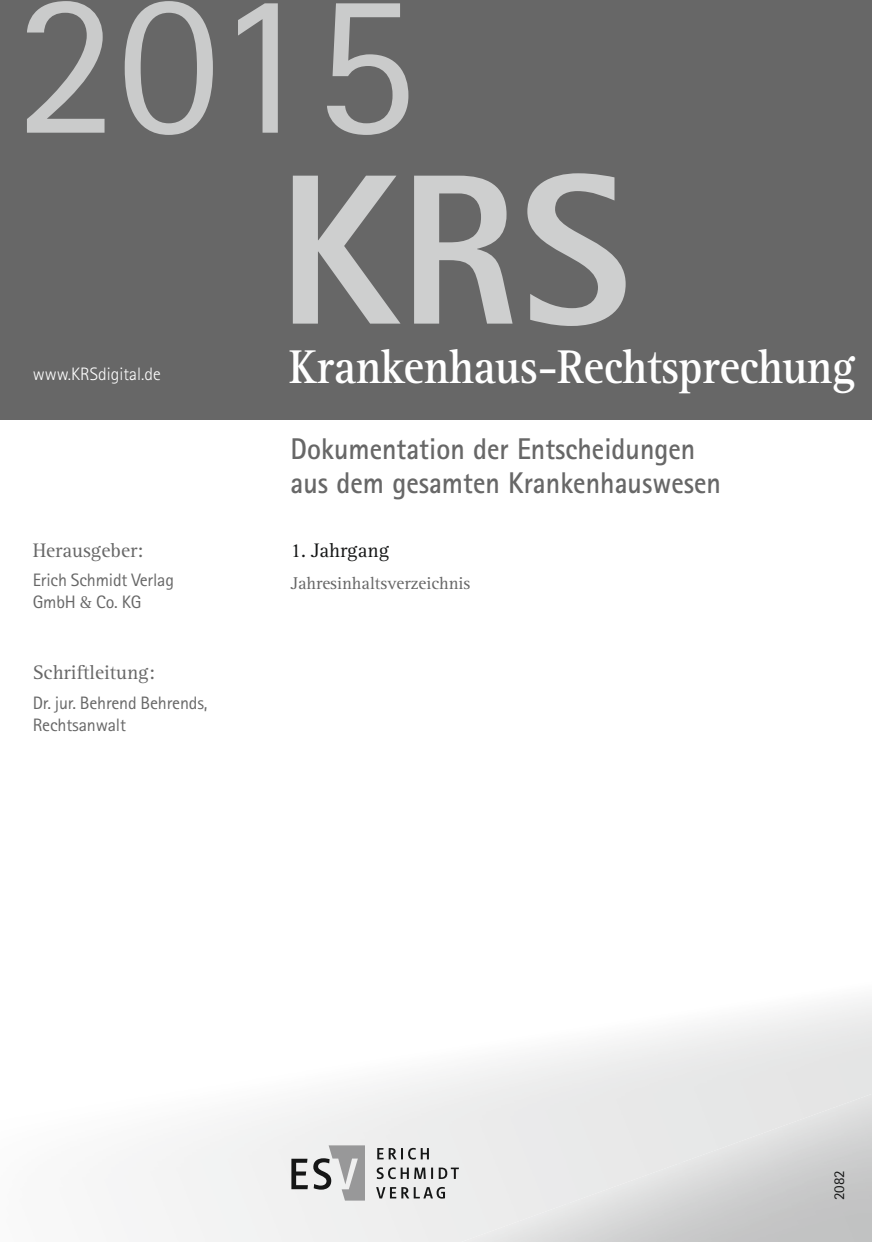
<style>
.page{position:relative;width:872px;height:1242px;background:#fff}
.page>*{position:absolute;margin:0;border:0;box-sizing:border-box;transform-origin:0 0}
.t1{font:800 214.5px "Rotis Sans Serif";color:#cecfcf}
.t2{font:204px "Rotis Sans Serif";color:#cacbcb}
.t3{font:700 49.05px "Rotis Serif";letter-spacing:-.01em;color:#fff;scale:.91 1}
.t4{font:700 30px/34.5px "Rotis Sans Serif";color:#676767;scale:.93 1}
.t5{font:20.25px "Rotis Serif";color:#676767}
.t6{font:20.25px "Rotis Serif";color:#151616}
.t7{font:18px/21.6px "Rotis Sans Serif";letter-spacing:-.01em;color:#676767}
.t8{font:300 18px "Rotis Sans Serif";color:#fff}
.t9{font:17.7px "Rotis Serif";color:#676767}
.t10{font:15px "Rotis Sans Serif";color:#151616}
.s1{font-family:"Swift";font-weight:300;font-size:18.6px}
</style>
<div class="page">
<div style="left:0;top:0;width:872px;height:419px;background:#676767"></div>
<svg style="left:376px;top:1187px;width:69px;height:12px"></svg>
<svg style="left:376px;top:1167px;width:83px;height:12px"></svg>
<svg style="left:377px;top:1148px;width:52px;height:12px"></svg>
<svg style="left:291px;top:1145px;width:74px;height:56px"></svg>
<h2 class="t2" style="left:16px;top:-8px;width:402px">2015</h2>
<p class="t8" style="left:33px;top:367px;width:129px">www.KRSdigital.de</p>
<p class="t5" style="left:33px;top:543px;width:112px">Herausgeber:</p>
<p class="t7" style="left:33px;top:571px;width:143px">Erich Schmidt Verlag<br>GmbH <span class="s1">&amp;</span> Co. KG</p>
<p class="t5" style="left:33px;top:665px;width:124px">Schriftleitung:</p>
<p class="t7" style="left:33px;top:694px;width:176px">Dr. jur. Behrend Behrends,<br>Rechtsanwalt</p>
<h1 class="t1" style="left:277px;top:176px;width:356px">KRS</h1>
<h3 class="t3" style="left:289px;top:349px;width:623px">Krankenhaus-Rechtsprechung</h3>
<h3 class="t4" style="left:290px;top:435px;width:464px">Dokumentation der Entscheidungen aus dem gesamten Krankenhauswesen</h3>
<p class="t6" style="left:290px;top:543px;width:100px">1. Jahrgang</p>
<p class="t9" style="left:290px;top:576px;width:181px">Jahresinhaltsverzeichnis</p>
<p class="t10" style="left:833px;top:1200px;width:31px;rotate:-90deg">2082</p>
</div>
